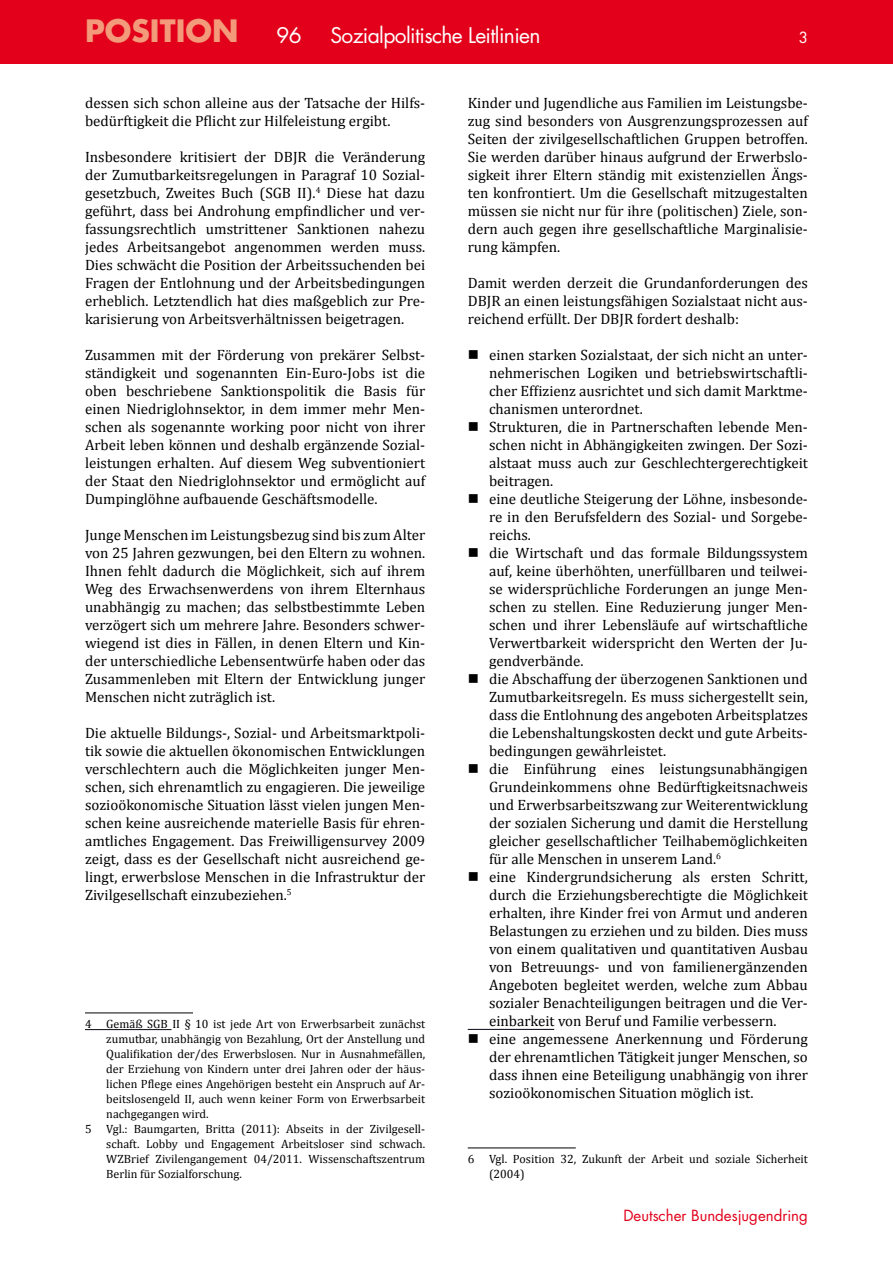
<style>
.page{position:relative;width:893px;height:1263px;background:#fff}
.page>*{position:absolute;margin:0;border:0;box-sizing:border-box;transform-origin:0 0}
.t1{font:700 30px "Futura Std";color:#f29a79}
.t2{font:21px "Futura Std";letter-spacing:-.03em;color:#fff}
.Grundtext{font:15px/18px "Cambria";color:#000;text-align:justify}
.t3{font:15px "Futura Std";color:#e2001a}
.t4{font:15px "Futura Std";color:#fff}
.Fussnote{font:12px/15px "Cambria";color:#000;text-align:justify}
</style>
<div class="page">
<div style="left:0;top:0;width:893px;height:64px;background:#e2001a"></div>
<hr style="left:85px;top:1012px;width:108px;height:1px;background:#000">
<hr style="left:468px;top:1147px;width:108px;height:1px;background:#000">
<hr style="left:85px;top:1029px;width:86px;height:1px;background:#060613">
<hr style="left:468px;top:1029px;width:86px;height:1px;background:#060613">
<h1 class="t1" style="left:85px;top:11px;width:155px">POSITION</h1>
<h2 class="t2" style="left:276px;top:22px;width:27px">96</h2>
<h2 class="t2" style="left:330px;top:22px;width:212px">Sozialpolitische Leitlinien</h2>
<p class="t4" style="left:799px;top:28px;width:11px">3</p>
<p class="Grundtext" style="left:85px;top:94px;width:342px">dessen sich schon alleine aus der Tatsache der Hilfs&shy;bedürftigkeit die Pflicht zur Hilfeleistung ergibt.</p>
<p class="Grundtext" style="left:85px;top:148px;width:342px">Insbesondere kritisiert der DBJR die Veränderung der Zumutbarkeitsregelungen in Paragraf 10 Sozial&shy;gesetzbuch, Zweites Buch (SGB II).<sup>4</sup> Diese hat dazu geführt, dass bei Androhung empfindlicher und ver&shy;fassungsrechtlich umstrittener Sanktionen nahezu jedes Arbeitsangebot angenommen werden muss.<br>Dies schwächt die Position der Arbeitssuchenden bei Fragen der Entlohnung und der Arbeitsbedingungen erheblich. Letztendlich hat dies maßgeblich zur Pre&shy;karisierung von Arbeitsverhältnissen beigetragen.</p>
<p class="Grundtext" style="left:85px;top:346px;width:342px">Zusammen mit der Förderung von prekärer Selbst&shy;ständigkeit und sogenannten Ein-Euro-Jobs ist die oben beschriebene Sanktionspolitik die Basis für einen Niedriglohnsektor, in dem immer mehr Men&shy;schen als sogenannte working poor nicht von ihrer Arbeit leben können und deshalb ergänzende Sozial&shy;leistungen erhalten. Auf diesem Weg subventioniert der Staat den Niedriglohnsektor und ermöglicht auf Dumpinglöhne aufbauende Geschäftsmodelle.</p>
<p class="Grundtext" style="left:85px;top:526px;width:342px">Junge Menschen im Leistungsbezug sind bis zum Alter von 25 Jahren gezwungen, bei den Eltern zu wohnen.<br>Ihnen fehlt dadurch die Möglichkeit, sich auf ihrem Weg des Erwachsenwerdens von ihrem Elternhaus unabhängig zu machen; das selbstbestimmte Leben verzögert sich um mehrere Jahre. Besonders schwer&shy;wiegend ist dies in Fällen, in denen Eltern und Kin&shy;der unterschiedliche Lebensentwürfe haben oder das Zusammenleben mit Eltern der Entwicklung junger Menschen nicht zuträglich ist.</p>
<p class="Grundtext" style="left:85px;top:724px;width:342px">Die aktuelle Bildungs-, Sozial- und Arbeitsmarktpoli&shy;tik sowie die aktuellen ökonomischen Entwicklungen verschlechtern auch die Möglichkeiten junger Men&shy;schen, sich ehrenamtlich zu engagieren. Die jeweilige sozioökonomische Situation lässt vielen jungen Men&shy;schen keine ausreichende materielle Basis für ehren&shy;amtliches Engagement. Das Freiwilligensurvey 2009 zeigt, dass es der Gesellschaft nicht ausreichend ge&shy;lingt, erwerbslose Menschen in die Infrastruktur der Zivilgesellschaft einzubeziehen.<sup>5</sup></p>
<p class="Fussnote" style="left:106px;top:1016px;width:320px;text-indent:-21px">4 Gemäß SGB II § 10 ist jede Art von Erwerbsarbeit zunächst zumutbar, unabhängig von Bezahlung, Ort der Anstellung und Qualifikation der/des Erwerbslosen. Nur in Ausnahmefällen, der Erziehung von Kindern unter drei Jahren oder der häus&shy;lichen Pflege eines Angehörigen besteht ein Anspruch auf Ar&shy;beitslosengeld II, auch wenn keiner Form von Erwerbsarbeit nachgegangen wird.</p>
<p class="Fussnote" style="left:106px;top:1121px;width:320px;text-indent:-21px">5 Vgl.: Baumgarten, Britta (2011): Abseits in der Zivilgesell&shy;schaft. Lobby und Engagement Arbeitsloser sind schwach.<br>WZBrief Zivilengangement 04/2011. Wissenschaftszentrum Berlin für Sozialforschung.</p>
<p class="Grundtext" style="left:468px;top:94px;width:342px">Kinder und Jugendliche aus Familien im Leistungsbe&shy;zug sind besonders von Ausgrenzungsprozessen auf Seiten der zivilgesellschaftlichen Gruppen betroffen.<br>Sie werden darüber hinaus aufgrund der Erwerbslo&shy;sigkeit ihrer Eltern ständig mit existenziellen Ängs&shy;ten konfrontiert. Um die Gesellschaft mitzugestalten müssen sie nicht nur für ihre (politischen) Ziele, son&shy;dern auch gegen ihre gesellschaftliche Marginalisie&shy;rung kämpfen.</p>
<p class="Grundtext" style="left:468px;top:274px;width:342px">Damit werden derzeit die Grundanforderungen des DBJR an einen leistungsfähigen Sozialstaat nicht aus&shy;reichend erfüllt. Der DBJR fordert deshalb:</p>
<p class="Grundtext" style="left:489px;top:346px;width:320px;text-indent:-21px">■ einen starken Sozialstaat, der sich nicht an unter&shy;nehmerischen Logiken und betriebswirtschaftli&shy;cher Effizienz ausrichtet und sich damit Marktme&shy;chanismen unterordnet.</p>
<p class="Grundtext" style="left:489px;top:418px;width:320px;text-indent:-21px">■ Strukturen, die in Partnerschaften lebende Men&shy;schen nicht in Abhängigkeiten zwingen. Der Sozi&shy;alstaat muss auch zur Geschlechtergerechtigkeit beitragen.</p>
<p class="Grundtext" style="left:489px;top:490px;width:320px;text-indent:-21px">■ eine deutliche Steigerung der Löhne, insbesonde&shy;re in den Berufsfeldern des Sozial- und Sorgebe&shy;reichs.</p>
<p class="Grundtext" style="left:489px;top:544px;width:320px;text-indent:-21px">■ die Wirtschaft und das formale Bildungssystem auf, keine überhöhten, unerfüllbaren und teilwei&shy;se widersprüchliche Forderungen an junge Men&shy;schen zu stellen. Eine Reduzierung junger Men&shy;schen und ihrer Lebensläufe auf wirtschaftliche Verwertbarkeit widerspricht den Werten der Ju&shy;gendverbände.</p>
<p class="Grundtext" style="left:489px;top:670px;width:320px;text-indent:-21px">■ die Abschaffung der überzogenen Sanktionen und Zumutbarkeitsregeln. Es muss sichergestellt sein, dass die Entlohnung des angeboten Arbeitsplatzes die Lebenshaltungskosten deckt und gute Arbeits&shy;bedingungen gewährleistet.</p>
<p class="Grundtext" style="left:489px;top:760px;width:320px;text-indent:-21px">■ die Einführung eines leistungsunabhängigen Grundeinkommens ohne Bedürftigkeitsnachweis und Erwerbsarbeitszwang zur Weiterentwicklung der sozialen Sicherung und damit die Herstellung gleicher gesellschaftlicher Teilhabemöglichkeiten für alle Menschen in unserem Land.<sup>6</sup></p>
<p class="Grundtext" style="left:489px;top:868px;width:320px;text-indent:-21px">■ eine Kindergrundsicherung als ersten Schritt, durch die Erziehungsberechtigte die Möglichkeit erhalten, ihre Kinder frei von Armut und anderen Belastungen zu erziehen und zu bilden. Dies muss von einem qualitativen und quantitativen Ausbau von Betreuungs- und von familienergänzenden Angeboten begleitet werden, welche zum Abbau sozialer Benachteiligungen beitragen und die Ver&shy;einbarkeit von Beruf und Familie verbessern.</p>
<p class="Grundtext" style="left:489px;top:1030px;width:320px;text-indent:-21px">■ eine angemessene Anerkennung und Förderung der ehrenamtlichen Tätigkeit junger Menschen, so dass ihnen eine Beteiligung unabhängig von ihrer sozioökonomischen Situation möglich ist.</p>
<p class="Fussnote" style="left:489px;top:1151px;width:320px;text-indent:-21px">6 Vgl. Position 32, Zukunft der Arbeit und soziale Sicherheit (2004)</p>
<p class="t3" style="left:623px;top:1206px;width:186px">Deutscher Bundesjugendring</p>
</div>
